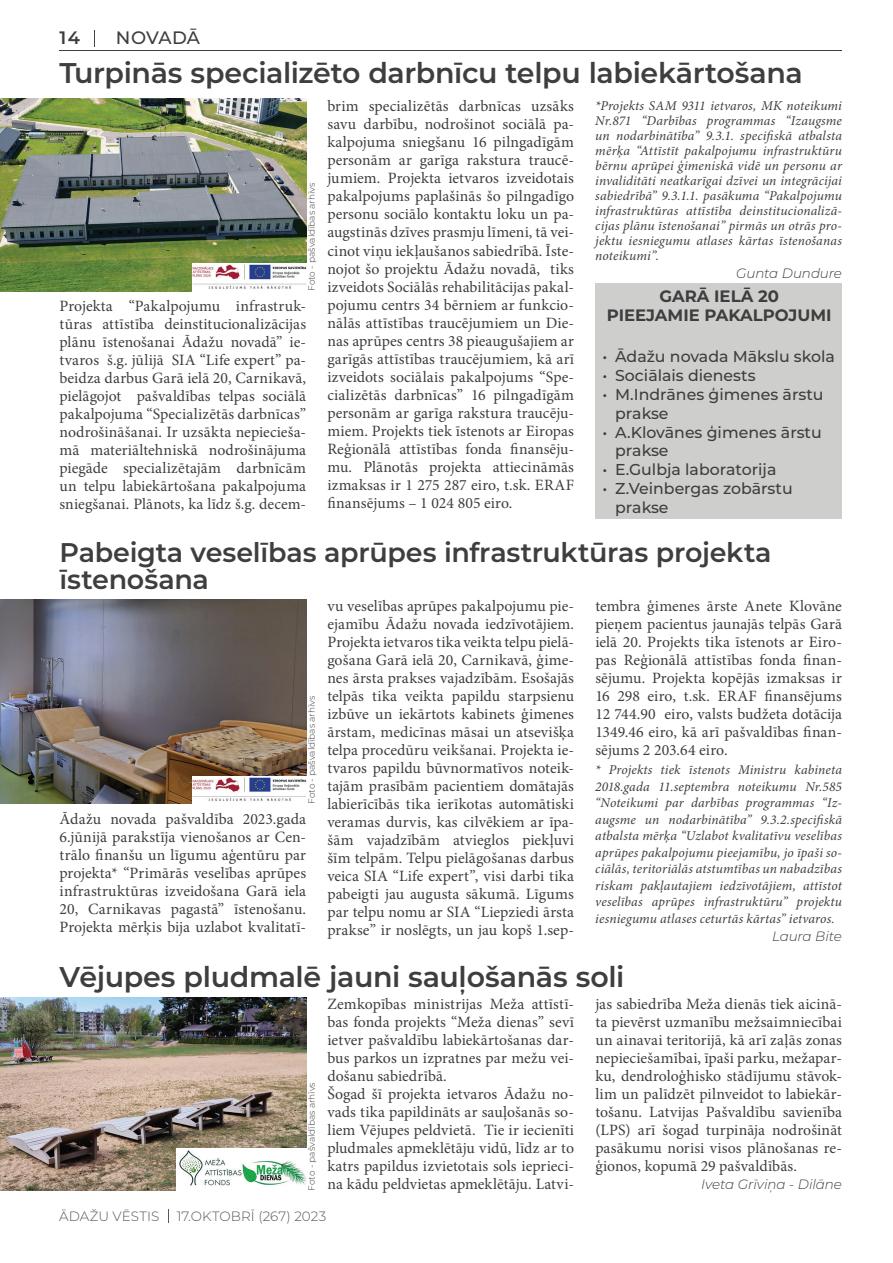
<style>
.page{position:relative;width:893px;height:1263px;background:#fff}
.page>*{position:absolute;margin:0;border:0;box-sizing:border-box;transform-origin:0 0}
.t1{font:600 28.5px "Montserrat";letter-spacing:-.015em;color:#3e3e3f}
.t2{font:600 27px/27px "Montserrat";letter-spacing:-.01em;color:#3e3e3f}
.t3{font:500 18px "Montserrat";color:#3e3e3f}
.t4{font:600 18px "Montserrat";color:#3e3e3f}
.t5{font:700 16.5px/19.8px "Montserrat";color:#3e3e3f;text-align:center}
.t6{font:15.75px/18px "Minion Pro";letter-spacing:.005em;color:#3e3e3f;text-align:justify}
.t7{font:500 15.75px/18.9px "Montserrat";color:#3e3e3f}
.t8{font:italic 13.5px/15px "Minion Pro";letter-spacing:.01em;color:#3e3e3f;text-align:justify}
.t9{font:italic 300 13.5px "Montserrat";letter-spacing:-.01em;color:#3e3e3f}
.t10{font:300 13.5px "Montserrat";letter-spacing:.005em;color:#57585a}
.t11{font:300 9px "Montserrat";color:#3e3e3f}
</style>
<div class="page">
<svg style="left:168px;top:1209px;width:1px;height:13px"></svg>
<hr style="left:60px;top:50px;width:782px;height:1px;background:#3e3e3f">
<svg style="left:94px;top:30px;width:1px;height:17px"></svg>
<img style="left:0;top:599px;width:306px;height:205px">
<img style="left:193px;top:776px;width:113px;height:28px">
<img style="left:0;top:99px;width:306px;height:192px">
<img style="left:193px;top:263px;width:113px;height:28px">
<img style="left:0;top:998px;width:306px;height:193px">
<img style="left:177px;top:1148px;width:129px;height:43px">
<div style="left:595px;top:283px;width:247px;height:236px;background:#cececd"></div>
<p class="t3" style="left:116px;top:25px;width:86px">NOVADĀ</p>
<h1 class="t1" style="left:60px;top:53px;width:745px">Turpinās specializēto darbnīcu telpu labiekārtošana</h1>
<p class="t4" style="left:60px;top:25px;width:22px">14</p>
<p class="t11" style="left:306px;top:291px;width:110px;rotate:-90deg">Foto - pašvaldības arhīvs</p>
<p class="t6" style="left:60px;top:297px;width:248px">Projekta “Pakalpojumu infrastruk&shy;tūras attīstība deinstitucionalizācijas plānu īstenošanai Ādažu novadā” ie&shy;tvaros š.g. jūlijā SIA “Life expert” pa&shy;beidza darbus Garā ielā 20, Carnikavā, pielāgojot pašvaldības telpas sociālā pakalpojuma “Specializētās darbnīcas” nodrošināšanai. Ir uzsākta nepiecieša&shy;mā materiāltehniskā nodrošinājuma piegāde specializētajām darbnīcām un telpu labiekārtošana pakalpojuma sniegšanai. Plānots, ka līdz š.g. decem-</p>
<p class="t6" style="left:327px;top:97px;width:248px">brim specializētās darbnīcas uzsāks savu darbību, nodrošinot sociālā pa&shy;kalpojuma sniegšanu 16 pilngadīgām personām ar garīga rakstura traucē&shy;jumiem. Projekta ietvaros izveidotais pakalpojums paplašinās šo pilngadīgo personu sociālo kontaktu loku un pa&shy;augstinās dzīves prasmju līmeni, tā vei&shy;cinot viņu iekļaušanos sabiedrībā. Īste&shy;nojot šo projektu Ādažu novadā, tiks izveidots Sociālās rehabilitācijas pakal&shy;pojumu centrs 34 bērniem ar funkcio&shy;nālās attīstības traucējumiem un Die&shy;nas aprūpes centrs 38 pieaugušajiem ar garīgās attīstības traucējumiem, kā arī izveidots sociālais pakalpojums “Spe&shy;cializētās darbnīcas” 16 pilngadīgām personām ar garīga rakstura traucēju&shy;miem. Projekts tiek īstenots ar Eiropas Reģionālā attīstības fonda finansēju&shy;mu. Plānotās projekta attiecināmās izmaksas ir 1 275 287 eiro, t.sk. ERAF finansējums – 1 024 805 eiro.</p>
<p class="t8" style="left:595px;top:98px;width:248px">*Projekts SAM 9311 ietvaros, MK noteikumi Nr.871 “Darbības programmas “Izaugsme un nodarbinātība” 9.3.1. specifiskā atbalsta mērķa “Attīstīt pakalpojumu infrastruktūru bērnu aprūpei ģimeniskā vidē un personu ar invaliditāti neatkarīgai dzīvei un integrācijai sabiedrībā” 9.3.1.1. pasākuma “Pakalpojumu infrastruktūras attīstība deinstitucionalizā&shy;cijas plānu īstenošanai” pirmās un otrās pro&shy;jektu iesniegumu atlases kārtas īstenošanas noteikumi”.</p>
<p class="t9" style="left:736px;top:264px;width:107px">Gunta Dundure</p>
<p class="t5" style="left:607px;top:285px;width:226px">GARĀ IELĀ 20<br>PIEEJAMIE PAKALPOJUMI</p>
<p class="t7" style="left:602px;top:346px;width:234px">• Ādažu novada Mākslu skola</p>
<p class="t7" style="left:602px;top:365px;width:155px">• Sociālais dienests</p>
<p class="t7" style="left:615px;top:384px;width:210px;text-indent:-13px">• M.Indrānes ģimenes ārstu prakse</p>
<p class="t7" style="left:615px;top:422px;width:208px;text-indent:-13px">• A.Klovānes ģimenes ārstu prakse</p>
<p class="t7" style="left:602px;top:460px;width:175px">• E.Gulbja laboratorija</p>
<p class="t7" style="left:615px;top:479px;width:179px;text-indent:-13px">• Z.Veinbergas zobārstu prakse</p>
<h2 class="t2" style="left:60px;top:538px;width:713px">Pabeigta veselības aprūpes infrastruktūras projekta īstenošana</h2>
<p class="t6" style="left:327px;top:597px;width:248px">vu veselības aprūpes pakalpojumu pie&shy;ejamību Ādažu novada iedzīvotājiem.<br>Projekta ietvaros tika veikta telpu pielā&shy;gošana Garā ielā 20, Carnikavā, ģime&shy;nes ārsta prakses vajadzībām. Esošajās telpās tika veikta papildu starpsienu izbūve un iekārtots kabinets ģimenes ārstam, medicīnas māsai un atsevišķa telpa procedūru veikšanai. Projekta ie&shy;tvaros papildu būvnormatīvos noteik&shy;tajām prasībām pacientiem domātajās labierīcībās tika ierīkotas automātiski veramas durvis, kas cilvēkiem ar īpa&shy;šām vajadzībām atvieglos piekļuvi šīm telpām. Telpu pielāgošanas darbus veica SIA “Life expert”, visi darbi tika pabeigti jau augusta sākumā. Līgums par telpu nomu ar SIA “Liepziedi ārsta prakse” ir noslēgts, un jau kopš 1.sep-</p>
<p class="t6" style="left:595px;top:597px;width:248px">tembra ģimenes ārste Anete Klovāne pieņem pacientus jaunajās telpās Garā ielā 20. Projekts tika īstenots ar Eiro&shy;pas Reģionālā attīstības fonda finan&shy;sējumu. Projekta kopējās izmaksas ir 16 298 eiro, t.sk. ERAF finansējums 12 744.90 eiro, valsts budžeta dotācija 1349.46 eiro, kā arī pašvaldības finan&shy;sējums 2 203.64 eiro.</p>
<p class="t11" style="left:306px;top:804px;width:110px;rotate:-90deg">Foto - pašvaldības arhīvs</p>
<p class="t8" style="left:595px;top:761px;width:248px;line-height:16.5px">* Projekts tiek īstenots Ministru kabineta 2018.gada 11.septembra noteikumu Nr.585 “Noteikumi par darbības programmas “Iz&shy;augsme un nodarbinātība” 9.3.2.specifiskā atbalsta mērķa “Uzlabot kvalitatīvu veselības aprūpes pakalpojumu pieejamību, jo īpaši so&shy;ciālās, teritoriālās atstumtības un nabadzības riskam pakļautajiem iedzīvotājiem, attīstot veselības aprūpes infrastruktūru” projektu iesniegumu atlases ceturtās kārtas” ietvaros.</p>
<p class="t9" style="left:772px;top:927px;width:71px">Laura Bite</p>
<h1 class="t1" style="left:60px;top:956px;width:566px">Vējupes pludmalē jauni sauļošanās soli</h1>
<p class="t6" style="left:327px;top:995px;width:248px;text-align:left">Zemkopības ministrijas Meža attīstī&shy;bas fonda projekts “Meža dienas” sevī ietver pašvaldību labiekārtošanas dar&shy;bus parkos un izpratnes par mežu vei&shy;došanu sabiedrībā.<br>Šogad šī projekta ietvaros Ādažu no&shy;vads tika papildināts ar sauļošanās so&shy;liem Vējupes peldvietā. Tie ir iecienīti pludmales apmeklētāju vidū, līdz ar to katrs papildus izvietotais sols ieprieci&shy;na kādu peldvietas apmeklētāju. Latvi-</p>
<p class="t6" style="left:595px;top:995px;width:248px">jas sabiedrība Meža dienās tiek aicinā&shy;ta pievērst uzmanību mežsaimniecībai un ainavai teritorijā, kā arī zaļās zonas nepieciešamībai, īpaši parku, mežapar&shy;ku, dendroloģhisko stādījumu stāvok&shy;lim un palīdzēt pilnveidot to labiekār&shy;tošanu. Latvijas Pašvaldību savienība (LPS) arī šogad turpināja nodrošināt pasākumu norisi visos plānošanas re&shy;ģionos, kopumā 29 pašvaldībās.</p>
<p class="t6" style="left:60px;top:810px;width:248px">Ādažu novada pašvaldība 2023.gada 6.jūnijā parakstīja vienošanos ar Cen&shy;trālo finanšu un līgumu aģentūru par projekta* “Primārās veselības aprūpes infrastruktūras izveidošana Garā iela 20, Carnikavas pagastā” īstenošanu.<br>Projekta mērķis bija uzlabot kvalitatī-</p>
<p class="t11" style="left:306px;top:1191px;width:110px;rotate:-90deg">Foto - pašvaldības arhīvs</p>
<p class="t9" style="left:701px;top:1175px;width:142px">Iveta Grīviņa - Dilāne</p>
<p class="t10" style="left:59px;top:1206px;width:102px">ĀDAŽU VĒSTIS</p>
<p class="t10" style="left:177px;top:1206px;width:151px">17.OKTOBRĪ (267) 2023</p>
</div>
